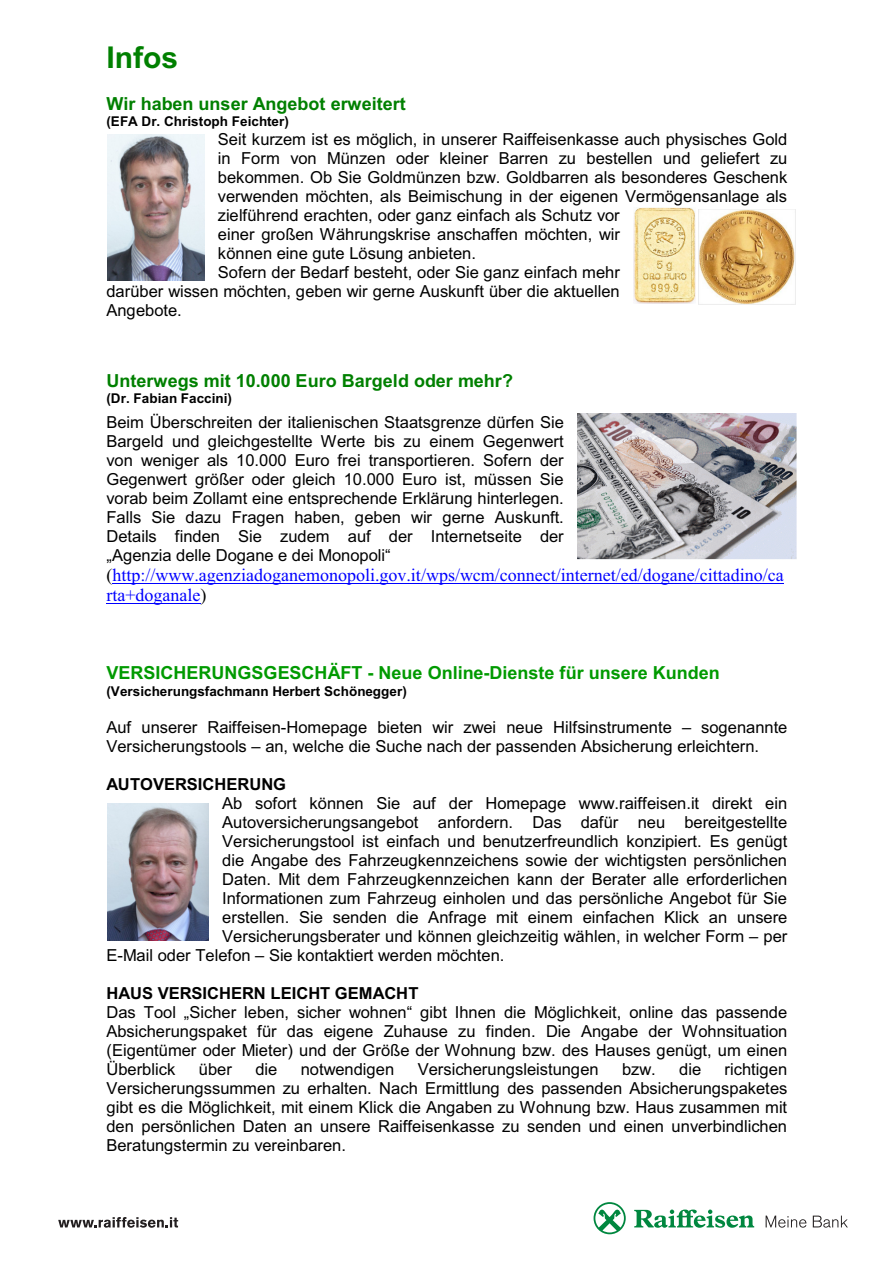
<style>
.page{position:relative;width:893px;height:1262px;background:#fff}
.page>*{position:absolute;margin:0;border:0;box-sizing:border-box;transform-origin:0 0}
.t1{font:700 30px "Arial";color:#008000}
.t2{font:18px/20.7px "Times New Roman";color:#00f}
.t3{font:700 18px "Arial";color:#008000}
.t4{font:700 18px "Arial";color:#009a00}
.t5{font:16.5px/19px "Arial";color:#000;text-align:justify}
.t6{font:700 16.5px "Arial";letter-spacing:-.005em;color:#000}
.t7{font:700 13.5px "Arial";color:#000}
.s1{color:#000}
</style>
<div class="page">
<hr style="left:112px;top:582px;width:672px;height:1px;background:#00f">
<hr style="left:106px;top:603px;width:94px;height:1px;background:#00f">
<img style="left:577px;top:414px;width:219px;height:145px">
<img style="left:633px;top:208px;width:62px;height:95px">
<img style="left:698px;top:209px;width:97px;height:95px">
<img style="left:107px;top:803px;width:102px;height:137px">
<img style="left:108px;top:135px;width:96px;height:145px">
<svg style="left:58px;top:1217px;width:120px;height:10px"></svg>
<svg style="left:765px;top:1215px;width:41px;height:12px"></svg>
<svg style="left:812px;top:1215px;width:35px;height:12px"></svg>
<svg style="left:634px;top:1209px;width:120px;height:18px"></svg>
<svg style="left:593px;top:1202px;width:32px;height:32px"></svg>
<h1 class="t1" style="left:106px;top:47px;width:73px">Infos</h1>
<p class="t3" style="left:106px;top:97px;width:301px">Wir haben unser Angebot erweitert</p>
<p class="t7" style="left:106px;top:117px;width:184px">(EFA Dr. Christoph Feichter)</p>
<p class="t5" style="left:218px;top:131px;width:571px">Seit kurzem ist es möglich, in unserer Raiffeisenkasse auch physisches Gold</p>
<p class="t5" style="left:218px;top:150px;width:571px">in Form von Münzen oder kleiner Barren zu bestellen und geliefert zu</p>
<p class="t5" style="left:218px;top:169px;width:571px">bekommen. Ob Sie Goldmünzen bzw. Goldbarren als besonderes Geschenk</p>
<p class="t5" style="left:218px;top:188px;width:570px">verwenden möchten, als Beimischung in der eigenen Vermögensanlage als</p>
<p class="t5" style="left:218px;top:207px;width:403px">zielführend erachten, oder ganz einfach als Schutz vor</p>
<p class="t5" style="left:218px;top:226px;width:403px">einer großen Währungskrise anschaffen möchten, wir</p>
<p class="t5" style="left:218px;top:245px;width:259px">können eine gute Lösung anbieten.</p>
<p class="t5" style="left:218px;top:264px;width:403px">Sofern der Bedarf besteht, oder Sie ganz einfach mehr</p>
<p class="t5" style="left:106px;top:283px;width:514px">darüber wissen möchten, geben wir gerne Auskunft über die aktuellen</p>
<p class="t5" style="left:106px;top:302px;width:77px">Angebote.</p>
<p class="t3" style="left:106px;top:374px;width:408px">Unterwegs mit 10.000 Euro Bargeld oder mehr?</p>
<p class="t7" style="left:106px;top:393px;width:127px">(Dr. Fabian Faccini)</p>
<p class="t5" style="left:106px;top:414px;width:459px">Beim Überschreiten der italienischen Staatsgrenze dürfen Sie Bargeld und gleichgestellte Werte bis zu einem Gegenwert von weniger als 10.000 Euro frei transportieren. Sofern der Gegenwert größer oder gleich 10.000 Euro ist, müssen Sie vorab beim Zollamt eine entsprechende Erklärung hinterlegen.<br>Falls Sie dazu Fragen haben, geben wir gerne Auskunft.<br>Details finden Sie zudem auf der Internetseite der „Agenzia delle Dogane e dei Monopoli“</p>
<p class="t2" style="left:106px;top:566px;width:679px"><span class="s1">(</span>http://www.agenziadoganemonopoli.gov.it/wps/wcm/connect/internet/ed/dogane/cittadino/ca rta+doganale<span class="s1">)</span></p>
<p class="t4" style="left:106px;top:666px;width:615px">VERSICHERUNGSGESCHÄFT - Neue Online-Dienste für unsere Kunden</p>
<p class="t7" style="left:106px;top:686px;width:302px">(Versicherungsfachmann Herbert Schönegger)</p>
<p class="t5" style="left:106px;top:719px;width:682px">Auf unserer Raiffeisen-Homepage bieten wir zwei neue Hilfsinstrumente – sogenannte<br>Versicherungstools – an, welche die Suche nach der passenden Absicherung erleichtern.</p>
<p class="t6" style="left:106px;top:778px;width:181px">AUTOVERSICHERUNG</p>
<p class="t5" style="left:222px;top:795px;width:566px">Ab sofort können Sie auf der Homepage www.raiffeisen.it direkt ein</p>
<p class="t5" style="left:222px;top:814px;width:566px">Autoversicherungsangebot anfordern. Das dafür neu bereitgestellte</p>
<p class="t5" style="left:222px;top:833px;width:566px">Versicherungstool ist einfach und benutzerfreundlich konzipiert. Es genügt</p>
<p class="t5" style="left:222px;top:852px;width:566px">die Angabe des Fahrzeugkennzeichens sowie der wichtigsten persönlichen</p>
<p class="t5" style="left:222px;top:871px;width:566px">Daten. Mit dem Fahrzeugkennzeichen kann der Berater alle erforderlichen</p>
<p class="t5" style="left:222px;top:890px;width:566px">Informationen zum Fahrzeug einholen und das persönliche Angebot für Sie</p>
<p class="t5" style="left:222px;top:909px;width:566px">erstellen. Sie senden die Anfrage mit einem einfachen Klick an unsere</p>
<p class="t5" style="left:222px;top:928px;width:566px">Versicherungsberater und können gleichzeitig wählen, in welcher Form – per</p>
<p class="t5" style="left:106px;top:947px;width:399px">E-Mail oder Telefon – Sie kontaktiert werden möchten.</p>
<p class="t6" style="left:106px;top:987px;width:313px">HAUS VERSICHERN LEICHT GEMACHT</p>
<p class="t5" style="left:106px;top:1004px;width:682px">Das Tool „Sicher leben, sicher wohnen“ gibt Ihnen die Möglichkeit, online das passende Absicherungspaket für das eigene Zuhause zu finden. Die Angabe der Wohnsituation (Eigentümer oder Mieter) und der Größe der Wohnung bzw. des Hauses genügt, um einen Überblick</p>
<p class="t5" style="left:106px;top:1061px;width:682px;text-indent:618px">richtigen Versicherungssummen zu erhalten. Nach Ermittlung des passenden Absicherungspaketes gibt es die Möglichkeit, mit einem Klick die Angaben zu Wohnung bzw. Haus zusammen mit den persönlichen Daten an unsere Raiffeisenkasse zu senden und einen unverbindlichen Beratungstermin zu vereinbaren.</p>
<p class="t5" style="left:199px;top:1061px;width:35px">über</p>
<p class="t5" style="left:255px;top:1061px;width:24px">die</p>
<p class="t5" style="left:301px;top:1061px;width:95px">notwendigen</p>
<p class="t5" style="left:417px;top:1061px;width:182px">Versicherungsleistungen</p>
<p class="t5" style="left:622px;top:1061px;width:35px">bzw.</p>
<p class="t5" style="left:679px;top:1061px;width:24px">die</p>
</div>
